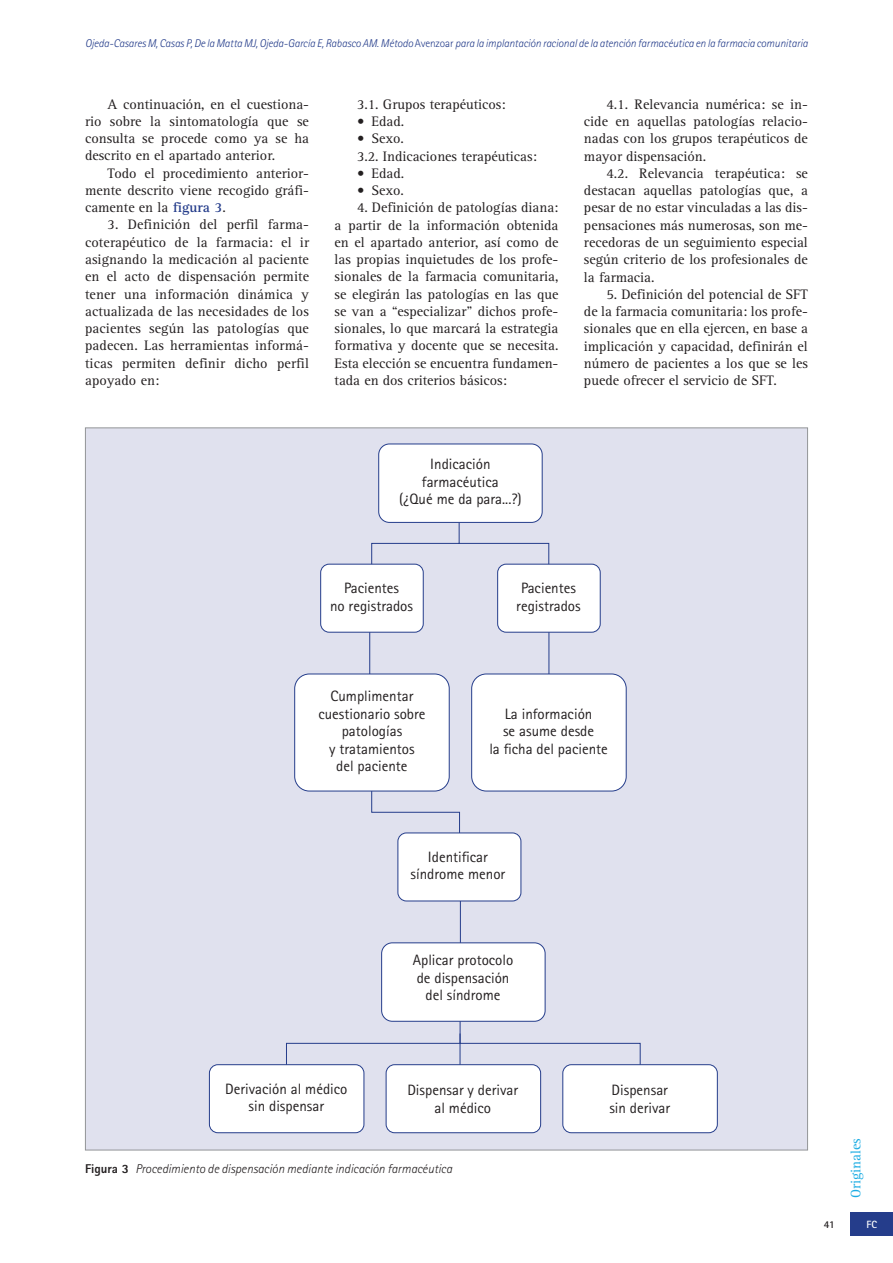
<style>
.page{position:relative;width:893px;height:1263px;background:#fff}
.page>*{position:absolute;margin:0;border:0;box-sizing:border-box;transform-origin:0 0}
.t1{font:15px/17.5px "Rotis Sans Serif";color:#231f20;text-align:center}
.t2{font:14.25px/17.2px "Rotis Serif";color:#231f20;text-align:justify}
.t3{font:14.25px "Rotis Serif";color:#1bace3}
.t4{font:italic 300 12.75px "Rotis Sans Serif";color:#231f20}
.t5{font:italic 300 11.25px "Rotis Sans Serif";letter-spacing:-.01em;color:#253d8b}
.t6{font:700 10.5px "Rotis Sans Serif";color:#231f20}
.t7{font:700 10.5px "Rotis Sans Serif";color:#fff}
.s1{font-style:normal}
.s2{font-weight:700;color:#253d8b}
.s3{font-weight:800;font-style:normal}
</style>
<div class="page">
<div style="left:850px;top:1212px;width:43px;height:23px;background:#253d8b"></div>
<div style="left:85px;top:427px;width:723px;height:723px;background:#e0e1ee;border:1px solid #939598"></div>
<svg style="left:369px;top:519px;width:272px;height:592px"></svg>
<div style="left:398px;top:833px;width:123px;height:68px;background:#fff;border-radius:9px"></div>
<div style="left:397px;top:832px;width:124px;height:69px;border:1px solid #253d8b;border-radius:9px"></div>
<div style="left:321px;top:564px;width:102px;height:68px;background:#fff;border-radius:9px"></div>
<div style="left:320px;top:564px;width:104px;height:68px;border:1px solid #253d8b;border-radius:9px"></div>
<div style="left:498px;top:564px;width:102px;height:68px;background:#fff;border-radius:9px"></div>
<div style="left:497px;top:564px;width:104px;height:68px;border:1px solid #253d8b;border-radius:9px"></div>
<div style="left:379px;top:444px;width:163px;height:78px;background:#fff;border-radius:11px"></div>
<div style="left:378px;top:444px;width:165px;height:79px;border:1px solid #253d8b;border-radius:11px"></div>
<div style="left:295px;top:674px;width:154px;height:117px;background:#fff;border-radius:15px"></div>
<div style="left:294px;top:674px;width:156px;height:117px;border:1px solid #253d8b;border-radius:15px"></div>
<div style="left:472px;top:674px;width:154px;height:117px;background:#fff;border-radius:15px"></div>
<div style="left:471px;top:674px;width:156px;height:117px;border:1px solid #253d8b;border-radius:15px"></div>
<div style="left:209px;top:1065px;width:155px;height:68px;background:#fff;border-radius:9px"></div>
<div style="left:209px;top:1064px;width:155px;height:69px;border:1px solid #253d8b;border-radius:9px"></div>
<div style="left:386px;top:1065px;width:155px;height:68px;background:#fff;border-radius:9px"></div>
<div style="left:386px;top:1064px;width:155px;height:69px;border:1px solid #253d8b;border-radius:9px"></div>
<div style="left:563px;top:1065px;width:154px;height:68px;background:#fff;border-radius:9px"></div>
<div style="left:562px;top:1064px;width:156px;height:69px;border:1px solid #253d8b;border-radius:9px"></div>
<p class="t5" style="left:85px;top:37px;width:724px">Ojeda-Casares M, Casas P, De la Matta MJ, Ojeda-García E, Rabasco AM. Método <span class="s1">Avenzoar</span> para la implantación racional de la atención farmacéutica en la farmacia comunitaria</p>
<p class="t2" style="left:85px;top:96px;width:225px;text-indent:23px">A continuación, en el cuestiona&shy;rio sobre la sintomatología que se consulta se procede como ya se ha descrito en el apartado anterior.</p>
<p class="t2" style="left:85px;top:165px;width:225px;text-indent:23px">Todo el procedimiento anterior&shy;mente descrito viene recogido gráfi&shy;camente en la <span class="s2">figura 3</span>.</p>
<p class="t2" style="left:85px;top:217px;width:225px;text-indent:23px">3. Definición del perfil farma&shy;coterapéutico de la farmacia: el ir asignando la medicación al paciente en el acto de dispensación permite tener una información dinámica y actualizada de las necesidades de los pacientes según las patologías que padecen. Las herramientas informá&shy;ticas permiten definir dicho perfil apoyado en:</p>
<p class="t2" style="left:357px;top:96px;width:150px">3.1. Grupos terapéuticos:</p>
<p class="t2" style="left:357px;top:113px;width:49px">• Edad.</p>
<p class="t2" style="left:357px;top:130px;width:181px">• Sexo.<br>3.2. Indicaciones terapéuticas:</p>
<p class="t2" style="left:357px;top:165px;width:49px">• Edad.</p>
<p class="t2" style="left:357px;top:182px;width:49px">• Sexo.</p>
<p class="t2" style="left:334px;top:199px;width:225px;text-indent:23px">4. Definición de patologías diana: a partir de la información obtenida en el apartado anterior, así como de las propias inquietudes de los profe&shy;sionales de la farmacia comunitaria, se elegirán las patologías en las que se van a “especializar” dichos profe&shy;sionales, lo que marcará la estrategia formativa y docente que se necesita.<br>Esta elección se encuentra fundamen&shy;tada en dos criterios básicos:</p>
<p class="t2" style="left:584px;top:96px;width:225px;text-indent:23px">4.1. Relevancia numérica: se in&shy;cide en aquellas patologías relacio&shy;nadas con los grupos terapéuticos de mayor dispensación.</p>
<p class="t2" style="left:584px;top:165px;width:225px;text-indent:23px">4.2. Relevancia terapéutica: se destacan aquellas patologías que, a pesar de no estar vinculadas a las dis&shy;pensaciones más numerosas, son me&shy;recedoras de un seguimiento especial según criterio de los profesionales de la farmacia.</p>
<p class="t2" style="left:584px;top:286px;width:225px;text-indent:23px">5. Definición del potencial de SFT de la farmacia comunitaria: los profe&shy;sionales que en ella ejercen, en base a implicación y capacidad, definirán el número de pacientes a los que se les puede ofrecer el servicio de SFT.</p>
<p class="t1" style="left:399px;top:455px;width:124px">Indicación farmacéutica<br>(¿Qué me da para...?)</p>
<p class="t1" style="left:330px;top:579px;width:85px">Pacientes<br>no registrados</p>
<p class="t1" style="left:516px;top:579px;width:66px">Pacientes registrados</p>
<p class="t1" style="left:318px;top:687px;width:109px">Cumplimentar cuestionario sobre patologías<br>y tratamientos<br>del paciente</p>
<p class="t1" style="left:489px;top:705px;width:120px">La información<br>se asume desde<br>la ficha del paciente</p>
<p class="t1" style="left:411px;top:848px;width:96px">Identificar síndrome menor</p>
<p class="t1" style="left:413px;top:951px;width:102px">Aplicar protocolo de dispensación del síndrome</p>
<p class="t1" style="left:225px;top:1079px;width:124px">Derivación al médico sin dispensar</p>
<p class="t1" style="left:407px;top:1081px;width:112px">Dispensar y derivar al médico</p>
<p class="t1" style="left:609px;top:1081px;width:62px;text-align:left">Dispensar sin derivar</p>
<p class="t4" style="left:85px;top:1161px;width:369px"><span class="s3">Figura 3</span> Procedimiento de dispensación mediante indicación farmacéutica</p>
<p class="t3" style="left:848px;top:1198px;width:61px;rotate:-90deg">Originales</p>
<p class="t6" style="left:824px;top:1217px;width:12px">41</p>
<p class="t7" style="left:866px;top:1217px;width:12px">FC</p>
</div>
